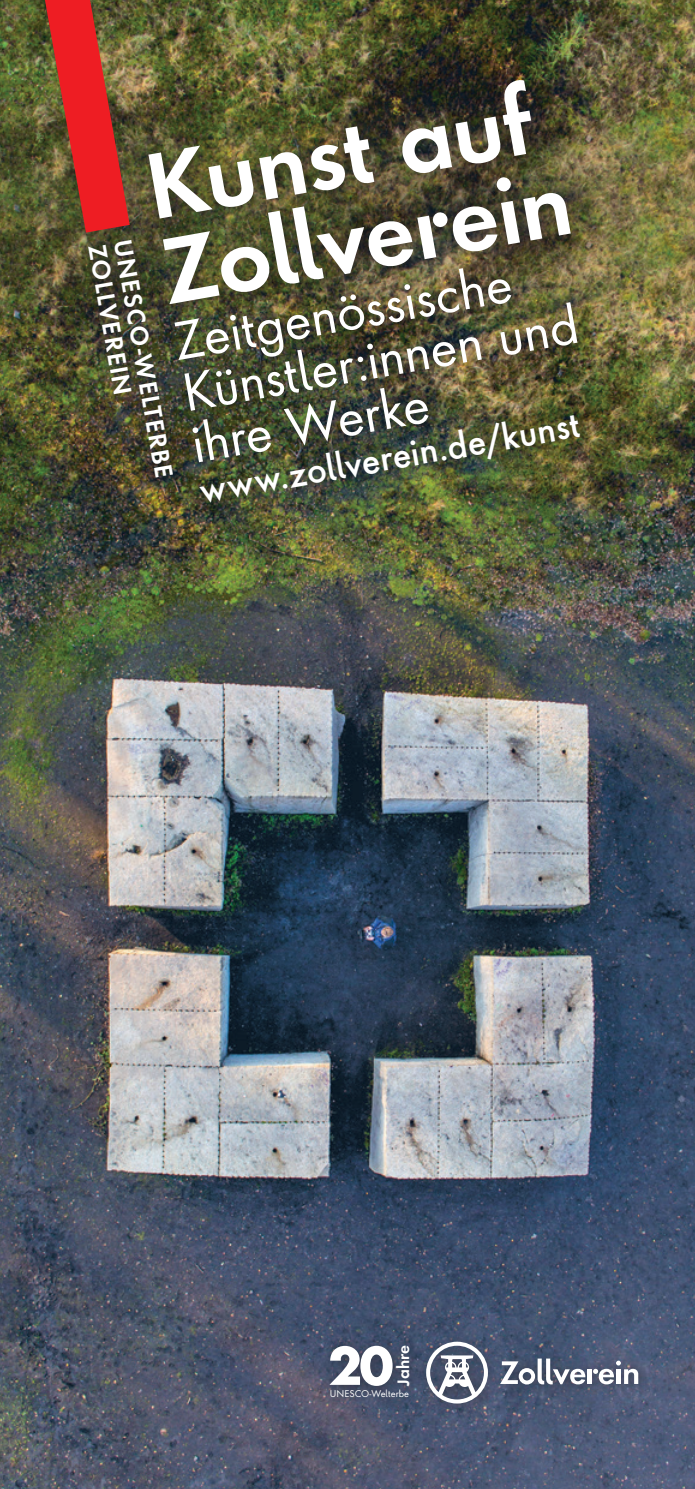
<style>
.page{position:relative;width:695px;height:1489px;background:#fff}
.page>*{position:absolute;margin:0;border:0;box-sizing:border-box;transform-origin:0 0}
.t1{font:600 86px/86px "Futura ND Alt";color:#fff}
.t2{font:49.75px/52px "Futura ND Alt";color:#fff}
.t3{font:500 34px "Futura ND Alt";color:#fff}
.t4{font:600 23.25px "Futura ND Alt";color:#fff}
.t5{font:600 15.25px "Futura ND Alt";color:#fff}
.t6{font:9px "Futura ND Alt";color:#fff}
</style>
<div class="page">
<img style="left:0;top:326px;width:694px;height:1162px">
<img style="left:0;top:0;width:694px;height:326px">
<div style="left:321px;top:1332px;width:331px;height:85px;background:#231f20;opacity:.5"></div>
<svg style="left:593px;top:1360px;width:45px;height:24px"></svg>
<div style="left:587px;top:1369px;width:5px;height:14px;background:#fff"></div>
<svg style="left:500px;top:1358px;width:85px;height:26px"></svg>
<svg style="left:426px;top:1341px;width:62px;height:62px"></svg>
<svg style="left:329px;top:1345px;width:63px;height:40px"></svg>
<div style="left:78px;top:231px;width:109px;height:261px;background:#231f20;opacity:.5"></div>
<div style="left:140px;top:71px;width:454px;height:445px;background:#231f20;opacity:.5"></div>
<img style="left:13px;top:0;width:146px;height:280px">
<h1 class="t1" style="left:139px;top:145px;width:416px;rotate:-10deg">Kunst auf<br>Zollverein</h1>
<p class="t4" style="left:138px;top:237px;width:243px;rotate:80deg">UNESCO-WELTERBE</p>
<p class="t4" style="left:112px;top:241px;width:154px;rotate:80deg">ZOLLVEREIN</p>
<p class="t2" style="left:169px;top:314px;width:402px;rotate:-10deg">Zeitgenössische<br>Künstler:innen und ihre Werke</p>
<p class="t3" style="left:196px;top:468px;width:387px;rotate:-10deg">www.zollverein.de/kunst</p>
<p class="t5" style="left:393px;top:1385px;width:42px;rotate:-90deg">Jahre</p>
<p class="t6" style="left:330px;top:1386px;width:81px">UNESCO-Welterbe</p>
</div>
